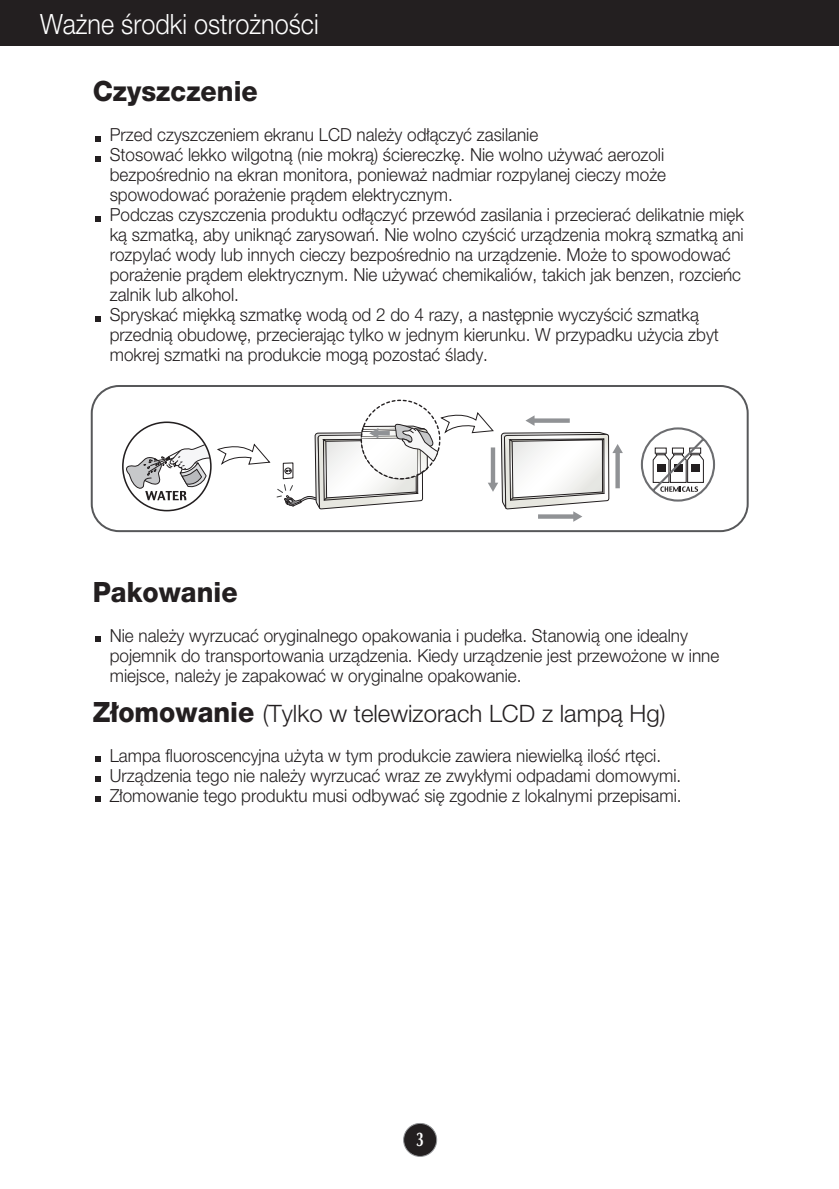
<style>
.page{position:relative;width:839px;height:1189px;background:#fff}
.page>*{position:absolute;margin:0;border:0;box-sizing:border-box;transform-origin:0 0}
.t1{font:300 28px "Helvetica Neue CE";color:#fff;scale:.9 1}
.t2{font:800 28px "Helvetica Neue CE";color:#231f20;scale:.95 1}
.t3{font:300 24px "Helvetica Neue CE";color:#231f20}
.t4{font:700 20px "Optima";color:#fff;scale:.7 1}
.t5{font:300 18px/20px "Helvetica Neue CE";color:#231f20;scale:.95 1}
.s1{font-weight:800;font-size:28px}
</style>
<div class="page">
<div style="left:0;top:0;width:839px;height:45px;background:#231f20"></div>
<div style="left:403px;top:1123px;width:33px;height:33px;background:#231f20;border-radius:50%"></div>
<div style="left:403px;top:1123px;width:34px;height:34px;border:2px solid #939598;border-radius:50%"></div>
<svg style="left:95px;top:796px;width:5px;height:5px"></svg>
<svg style="left:95px;top:776px;width:5px;height:5px"></svg>
<svg style="left:95px;top:756px;width:5px;height:5px"></svg>
<svg style="left:95px;top:636px;width:5px;height:5px"></svg>
<svg style="left:95px;top:316px;width:5px;height:5px"></svg>
<svg style="left:95px;top:216px;width:5px;height:5px"></svg>
<svg style="left:95px;top:156px;width:5px;height:5px"></svg>
<svg style="left:95px;top:136px;width:5px;height:5px"></svg>
<svg style="left:91px;top:385px;width:657px;height:147px"></svg>
<h1 class="t1" style="left:40px;top:14px;width:311px">Wa˝ne Êrodki ostro˝noÊci</h1>
<h1 class="t2" style="left:93px;top:81px;width:175px">Czyszczenie</h1>
<p class="t5" style="left:110px;top:127px;width:669px">Przed czyszczeniem ekranu LCD nale˝y od∏àczyç zasilanie<br>Stosowaç lekko wilgotnà (nie mokrà) Êciereczk´. Nie wolno u˝ywaç aerozoli bezpoÊrednio na ekran monitora, poniewa˝ nadmiar rozpylanej cieczy mo˝e spowodowaç pora˝enie pràdem elektrycznym.<br>Podczas czyszczenia produktu od∏àczyç przewód zasilania i przecieraç delikatnie mi´k kà szmatkà, aby uniknàç zarysowaƒ. Nie wolno czyÊciç urzàdzenia mokrà szmatkà ani rozpylaç wody lub innych cieczy bezpoÊrednio na urzàdzenie. Mo˝e to spowodowaç pora˝enie pràdem elektrycznym. Nie u˝ywaç chemikaliów, takich jak benzen, rozcieƒc zalnik lub alkohol.<br>Spryskaç mi´kkà szmatk´ wodà od 2 do 4 razy, a nast´pnie wyczyÊciç szmatkà przednià obudow´, przecierajàc tylko w jednym kierunku. W przypadku u˝ycia zbyt mokrej szmatki na produkcie mogà pozostaç Êlady.</p>
<h1 class="t2" style="left:93px;top:581px;width:154px">Pakowanie</h1>
<p class="t5" style="left:110px;top:627px;width:643px">Nie nale˝y wyrzucaç oryginalnego opakowania i pude∏ka. Stanowià one idealny pojemnik do transportowania urzàdzenia. Kiedy urzàdzenie jest przewo˝one w inne miejsce, nale˝y je zapakowaç w oryginalne opakowanie.</p>
<h2 class="t3" style="left:93px;top:704px;width:574px"><span class="s1">Z∏omowanie</span> (Tylko w telewizorach LCD z lampà Hg)</h2>
<p class="t5" style="left:110px;top:747px;width:603px">Lampa fluoroscencyjna u˝yta w tym produkcie zawiera niewielkà iloÊç rt´ci.<br>Urzàdzenia tego nie nale˝y wyrzucaç wraz ze zwyk∏ymi odpadami domowymi.<br>Z∏omowanie tego produktu musi odbywaç si´ zgodnie z lokalnymi przepisami.</p>
<p class="t4" style="left:416px;top:1131px;width:13px">3</p>
</div>
